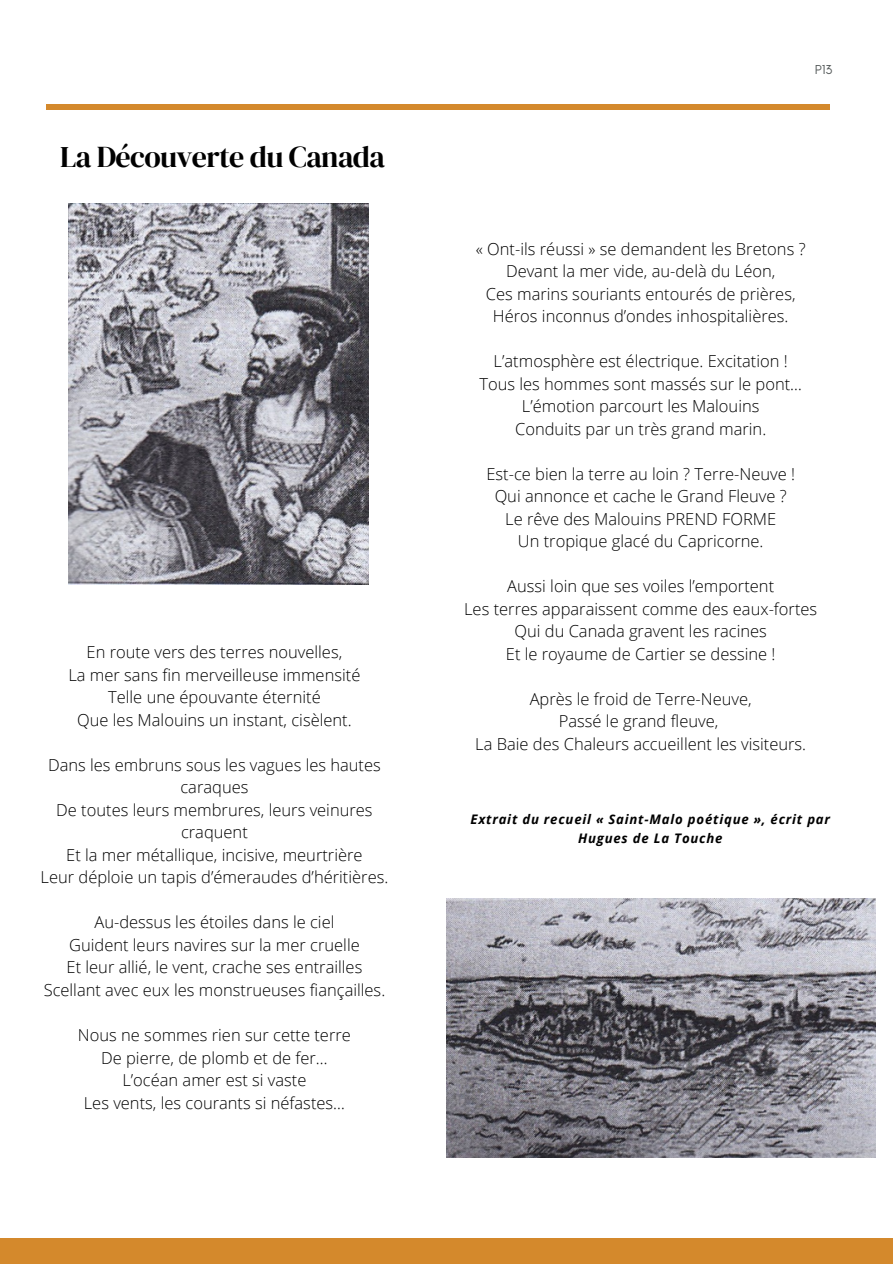
<style>
.page{position:relative;width:893px;height:1264px;background:#fff}
.page>*{position:absolute;margin:0;border:0;box-sizing:border-box;transform-origin:0 0}
.t1{font:30px "DM Serif Display";letter-spacing:-.02em;color:#000}
.t2{font:300 16.5px/22.5px "Open Sans";color:#000;text-align:center}
.t3{font:italic 700 13.2px/18.6px "Open Sans";letter-spacing:.06em;color:#000;text-align:center}
.t4{font:13.2px "Glacial Indifference";color:#565b5b}
</style>
<div class="page">
<div style="left:0;top:1238px;width:892px;height:25px;background:#d4892c"></div>
<div style="left:46px;top:104px;width:783px;height:6px;background:#d4892c"></div>
<img style="left:68px;top:203px;width:301px;height:382px">
<img style="left:446px;top:899px;width:429px;height:258px">
<p class="t1" style="left:60px;top:136px;width:326px">La Découverte du Canada</p>
<p class="t2" style="left:87px;top:640px;width:257px">En route vers des terres nouvelles,</p>
<p class="t2" style="left:68px;top:663px;width:293px">La mer sans fin merveilleuse immensité</p>
<p class="t2" style="left:108px;top:685px;width:214px">Telle une épouvante éternité</p>
<p class="t2" style="left:77px;top:708px;width:276px">Que les Malouins un instant, cisèlent.</p>
<p class="t2" style="left:48px;top:753px;width:334px">Dans les embruns sous les vagues les hautes caraques</p>
<p class="t2" style="left:56px;top:798px;width:318px">De toutes leurs membrures, leurs veinures craquent</p>
<p class="t2" style="left:66px;top:843px;width:298px">Et la mer métallique, incisive, meurtrière</p>
<p class="t2" style="left:41px;top:865px;width:349px">Leur déploie un tapis d’émeraudes d’héritières.</p>
<p class="t2" style="left:94px;top:910px;width:241px">Au-dessus les étoiles dans le ciel</p>
<p class="t2" style="left:69px;top:933px;width:292px">Guident leurs navires sur la mer cruelle</p>
<p class="t2" style="left:67px;top:955px;width:297px">Et leur allié, le vent, crache ses entrailles</p>
<p class="t2" style="left:44px;top:978px;width:343px">Scellant avec eux les monstrueuses fiançailles.</p>
<p class="t2" style="left:78px;top:1023px;width:274px">Nous ne sommes rien sur cette terre</p>
<p class="t2" style="left:101px;top:1045px;width:228px">De pierre, de plomb et de fer…</p>
<p class="t2" style="left:122px;top:1068px;width:185px">L’océan amer est si vaste</p>
<p class="t2" style="left:84px;top:1090px;width:263px">Les vents, les courants si néfastes…</p>
<p class="t4" style="left:814px;top:61px;width:19px">P13</p>
<p class="t2" style="left:476px;top:237px;width:331px">« Ont-ils réussi » se demandent les Bretons ?</p>
<p class="t2" style="left:506px;top:259px;width:271px">Devant la mer vide, au-delà du Léon,</p>
<p class="t2" style="left:486px;top:282px;width:311px">Ces marins souriants entourés de prières,</p>
<p class="t2" style="left:493px;top:304px;width:297px">Héros inconnus d’ondes inhospitalières.</p>
<p class="t2" style="left:493px;top:349px;width:296px">L’atmosphère est électrique. Excitation !</p>
<p class="t2" style="left:479px;top:372px;width:324px">Tous les hommes sont massés sur le pont…</p>
<p class="t2" style="left:522px;top:394px;width:239px">L’émotion parcourt les Malouins</p>
<p class="t2" style="left:515px;top:417px;width:252px">Conduits par un très grand marin.</p>
<p class="t2" style="left:486px;top:462px;width:310px">Est-ce bien la terre au loin ? Terre-Neuve !</p>
<p class="t2" style="left:494px;top:484px;width:293px">Qui annonce et cache le Grand Fleuve ?</p>
<p class="t2" style="left:505px;top:507px;width:272px">Le rêve des Malouins PREND FORME</p>
<p class="t2" style="left:518px;top:529px;width:247px">Un tropique glacé du Capricorne.</p>
<p class="t2" style="left:507px;top:574px;width:268px">Aussi loin que ses voiles l’emportent</p>
<p class="t2" style="left:464px;top:597px;width:354px">Les terres apparaissent comme des eaux-fortes</p>
<p class="t2" style="left:514px;top:619px;width:254px">Qui du Canada gravent les racines</p>
<p class="t2" style="left:506px;top:642px;width:271px">Et le royaume de Cartier se dessine !</p>
<p class="t2" style="left:529px;top:687px;width:223px">Après le froid de Terre-Neuve,</p>
<p class="t2" style="left:559px;top:709px;width:161px">Passé le grand fleuve,</p>
<p class="t2" style="left:475px;top:732px;width:332px">La Baie des Chaleurs accueillent les visiteurs.</p>
<p class="t3" style="left:470px;top:810px;width:361px">Extrait du recueil « Saint-Malo poétique », écrit par<br>Hugues de La Touche</p>
</div>
